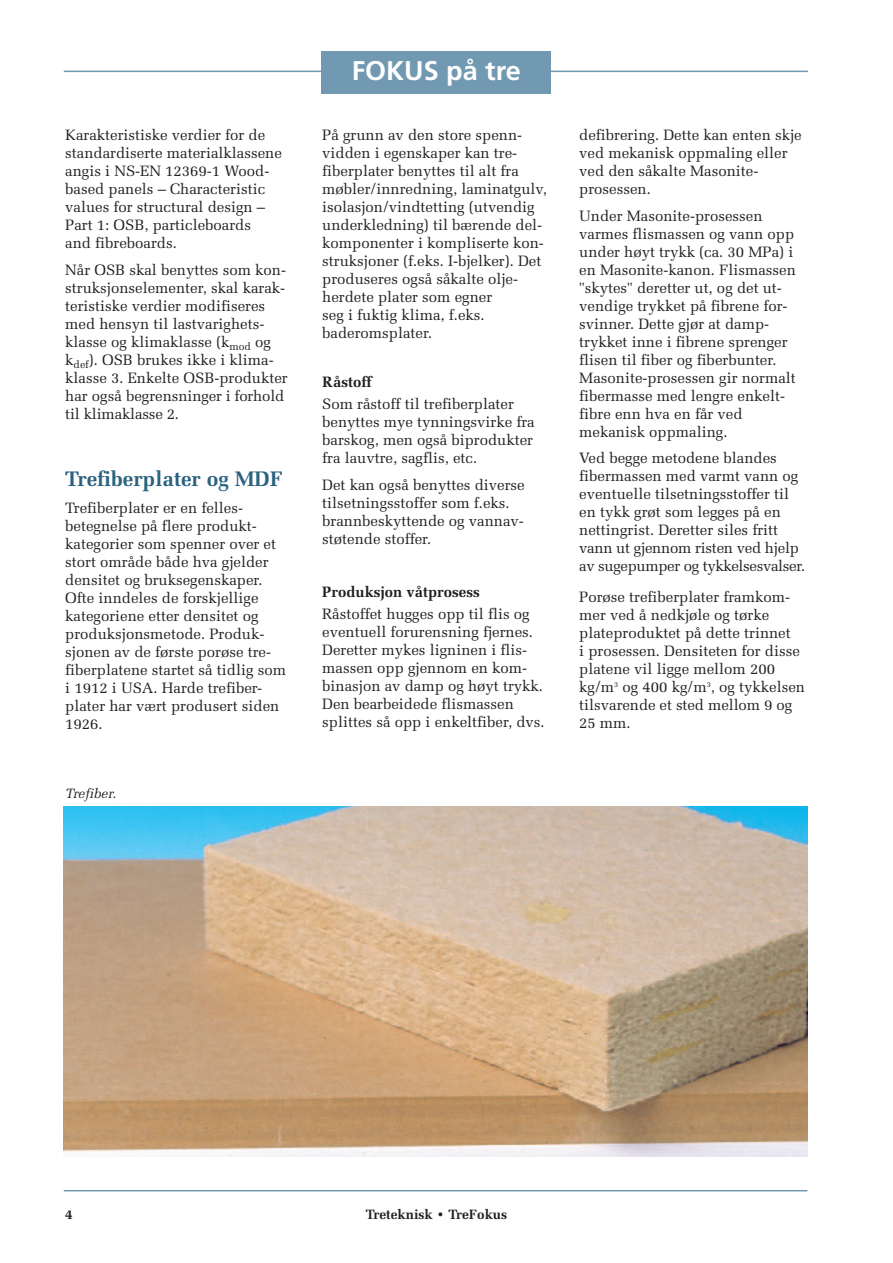
<style>
.page{position:relative;width:893px;height:1263px;background:#fff}
.page>*{position:absolute;margin:0;border:0;box-sizing:border-box;transform-origin:0 0}
.t1{font:700 27px "Frutiger";color:#fff}
.t2{font:700 21px "Melior";color:#2b627f}
.t3{font:15px/18px "Melior";color:#231f20}
.t4{font:700 15px "Melior";color:#231f20}
.t5{font:700 13.5px "Melior";color:#231f20}
.t6{font:italic 13.5px "Melior";color:#231f20}
</style>
<div class="page">
<hr style="left:64px;top:71px;width:744px;height:1px;background:#7199b1">
<hr style="left:64px;top:1190px;width:743px;height:1px;background:#7199b1">
<img style="left:64px;top:806px;width:744px;height:351px">
<div style="left:322px;top:51px;width:229px;height:43px;background:#7199b1"></div>
<p class="t3" style="left:65px;top:126px;width:218px">Karakteristiske verdier for de standardiserte materialklassene angis i NS-EN 12369-1 Wood&shy;based panels – Characteristic values for structural design –<br>Part 1: OSB, particleboards<br>and fibreboards.</p>
<p class="t3" style="left:65px;top:261px;width:224px">Når OSB skal benyttes som kon&shy;struksjonselementer, skal karak&shy;teristiske verdier modifiseres med hensyn til lastvarighets&shy;klasse og klimaklasse (k<sub>mod</sub> og k<sub>def</sub>). OSB brukes ikke i klima&shy;klasse 3. Enkelte OSB-produkter har også begrensninger i forhold til klimaklasse 2.</p>
<h2 class="t2" style="left:65px;top:467px;width:219px">Trefiberplater og MDF</h2>
<p class="t3" style="left:65px;top:499px;width:222px">Trefiberplater er en felles&shy;betegnelse på flere produkt&shy;kategorier som spenner over et stort område både hva gjelder densitet og bruksegenskaper.<br>Ofte inndeles de forskjellige kategoriene etter densitet og produksjonsmetode. Produk&shy;sjonen av de første porøse tre&shy;fiberplatene startet så tidlig som i 1912 i USA. Harde trefiber&shy;plater har vært produsert siden<br>1926.</p>
<p class="t6" style="left:65px;top:786px;width:53px">Trefiber.</p>
<h1 class="t1" style="left:352px;top:59px;width:171px">FOKUS på tre</h1>
<p class="t3" style="left:322px;top:126px;width:226px">På grunn av den store spenn&shy;vidden i egenskaper kan tre&shy;fiberplater benyttes til alt fra møbler/innredning, laminatgulv, isolasjon/vindtetting (utvendig underkledning) til bærende del&shy;komponenter i kompliserte kon&shy;struksjoner (f.eks. I-bjelker). Det produseres også såkalte olje&shy;herdete plater som egner<br>seg i fuktig klima, f.eks. baderomsplater.</p>
<p class="t4" style="left:322px;top:373px;width:51px">Råstoff</p>
<p class="t3" style="left:322px;top:395px;width:214px">Som råstoff til trefiberplater benyttes mye tynningsvirke fra barskog, men også biprodukter fra lauvtre, sagflis, etc.</p>
<p class="t3" style="left:322px;top:476px;width:204px">Det kan også benyttes diverse tilsetningsstoffer som f.eks. brannbeskyttende og vannav&shy;støtende stoffer.</p>
<p class="t4" style="left:322px;top:583px;width:159px">Produksjon våtprosess</p>
<p class="t3" style="left:322px;top:605px;width:224px">Råstoffet hugges opp til flis og eventuell forurensning fjernes.<br>Deretter mykes ligninen i flis&shy;massen opp gjennom en kom&shy;binasjon av damp og høyt trykk.<br>Den bearbeidede flismassen splittes så opp i enkeltfiber, dvs.</p>
<p class="t3" style="left:579px;top:126px;width:224px">defibrering. Dette kan enten skje ved mekanisk oppmaling eller ved den såkalte Masonite&shy;prosessen.</p>
<p class="t3" style="left:579px;top:207px;width:218px">Under Masonite-prosessen varmes flismassen og vann opp under høyt trykk (ca. 30 MPa) i en Masonite-kanon. Flismassen "skytes" deretter ut, og det ut&shy;vendige trykket på fibrene for&shy;svinner. Dette gjør at damp&shy;trykket inne i fibrene sprenger flisen til fiber og fiberbunter.<br>Masonite-prosessen gir normalt fibermasse med lengre enkelt&shy;fibre enn hva en får ved mekanisk oppmaling.</p>
<p class="t3" style="left:579px;top:449px;width:227px">Ved begge metodene blandes fibermassen med varmt vann og eventuelle tilsetningsstoffer til en tykk grøt som legges på en nettingrist. Deretter siles fritt vann ut gjennom risten ved hjelp av sugepumper og tykkelsesvalser.</p>
<p class="t3" style="left:579px;top:588px;width:227px">Porøse trefiberplater framkom&shy;mer ved å nedkjøle og tørke plateproduktet på dette trinnet<br>i prosessen. Densiteten for disse platene vil ligge mellom 200 kg/m<sup>3</sup> og 400 kg/m<sup>3</sup>, og tykkelsen tilsvarende et sted mellom 9 og<br>25 mm.</p>
<p class="t5" style="left:65px;top:1207px;width:9px">4</p>
<p class="t5" style="left:366px;top:1207px;width:143px">Treteknisk • TreFokus</p>
</div>
